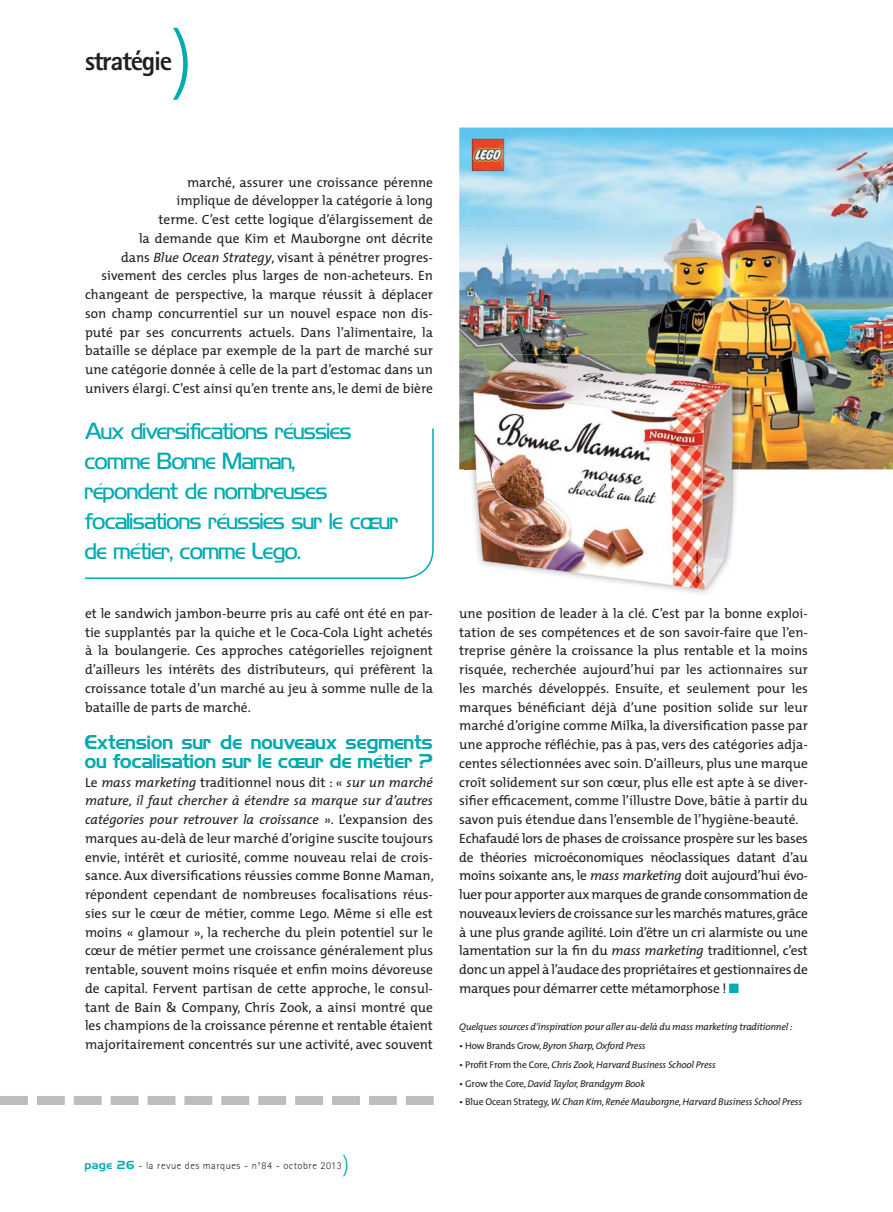
<style>
.page{position:relative;width:893px;height:1212px;background:#fff}
.page>*{position:absolute;margin:0;border:0;box-sizing:border-box;transform-origin:0 0}
.t1{font:300 75px "The Mix";color:#00aab1}
.t2{font:800 27px "Rotis Sans Serif";letter-spacing:-.05em;color:#231f20}
.t3{font:21px/30px "Hancock Park Light Laser";letter-spacing:-.03em;color:#00aab1}
.t4{font:18px/18.8px "Hancock Park Laser";color:#00aab1}
.t5{font:13.5px/18.8px "The Mix";color:#231f20;text-align:justify}
.t6{font:300 10.5px "Rotis Sans Serif";letter-spacing:.05em;color:#231f20}
.t7{font:italic 9.75px "The Mix";letter-spacing:-.02em;color:#231f20}
.s1{font-style:italic}
.s2{font-family:"Hancock Park Laser";font-weight:400;color:#00aab1}
.s3{font-family:"The Mix";font-size:22.5px;color:#00aab1}
.s4{font-style:normal}
</style>
<div class="page">
<svg style="left:0;top:1096px;width:434px;height:9px"></svg>
<img style="left:459px;top:128px;width:434px;height:341px">
<img style="left:464px;top:469px;width:275px;height:68px">
<img style="left:466px;top:355px;width:273px;height:114px">
<img style="left:464px;top:357px;width:2px;height:112px">
<img style="left:466px;top:357px;width:266px;height:237px">
<svg style="left:85px;top:428px;width:349px;height:151px"></svg>
<h1 class="t1" style="left:171px;top:31px;width:24px">)</h1>
<h2 class="t2" style="left:85px;top:52px;width:89px">stratégie</h2>
<p class="t5" style="left:85px;top:174px;width:350px;text-align:right">marché, assurer une croissance pérenne<br>implique de développer la catégorie à long<br>terme. C’est cette logique d’élargissement de<br>la demande que Kim et Mauborgne ont décrite<br>dans <span class="s1">Blue Ocean Strategy</span>, visant à pénétrer progres&shy;sivement des cercles plus larges de non-acheteurs. En changeant de perspective, la marque réussit à déplacer son champ concurrentiel sur un nouvel espace non dis&shy;puté par ses concurrents actuels. Dans l’alimentaire, la bataille se déplace par exemple de la part de marché sur une catégorie donnée à celle de la part d’estomac dans un univers élargi. C’est ainsi qu’en trente ans, le demi de bière</p>
<h3 class="t3" style="left:85px;top:418px;width:316px">Aux diversifications réussies comme Bonne Maman,<br>répondent de nombreuses focalisations réussies sur le cœur de métier, comme Lego.</h3>
<p class="t5" style="left:85px;top:605px;width:350px">et le sandwich jambon-beurre pris au café ont été en par&shy;tie supplantés par la quiche et le Coca-Cola Light achetés à la boulangerie. Ces approches catégorielles rejoignent d’ailleurs les intérêts des distributeurs, qui préfèrent la croissance totale d’un marché au jeu à somme nulle de la bataille de parts de marché.</p>
<h3 class="t4" style="left:85px;top:735px;width:350px">Extension sur de nouveaux segments ou focalisation sur le cœur de métier ?</h3>
<p class="t5" style="left:85px;top:774px;width:350px">Le <span class="s1">mass marketing</span> traditionnel nous dit : « <span class="s1">sur un marché mature, il faut chercher à étendre sa marque sur d’autres catégories pour retrouver la croissance</span> ». L’expansion des marques au-delà de leur marché d’origine suscite toujours envie, intérêt et curiosité, comme nouveau relai de crois&shy;sance. Aux diversifications réussies comme Bonne Maman, répondent cependant de nombreuses focalisations réus&shy;sies sur le cœur de métier, comme Lego. Même si elle est moins « glamour », la recherche du plein potentiel sur le cœur de métier permet une croissance généralement plus rentable, souvent moins risquée et enfin moins dévoreuse de capital<span class="s1">.</span> Fervent partisan de cette approche, le consul&shy;tant de Bain &amp; Company, Chris Zook, a ainsi montré que les champions de la croissance pérenne et rentable étaient majoritairement concentrés sur une activité, avec souvent</p>
<p class="t6" style="left:85px;top:1162px;width:266px"><span class="s2">page 26</span> - la revue des marques - n°84 - octobre 2013<span class="s3">)</span></p>
<p class="t5" style="left:459px;top:605px;width:350px;text-align:left">une position de leader à la clé. C’est par la bonne exploi&shy;tation de ses compétences et de son savoir-faire que l’en&shy;treprise génère la croissance la plus rentable et la moins risquée, recherchée aujourd’hui par les actionnaires sur les marchés développés. Ensuite, et seulement pour les marques bénéficiant déjà d’une position solide sur leur marché d’origine comme Milka, la diversification passe par une approche réfléchie, pas à pas, vers des catégories adja&shy;centes sélectionnées avec soin. D’ailleurs, plus une marque croît solidement sur son cœur, plus elle est apte à se diver&shy;sifier efficacement, comme l’illustre Dove, bâtie à partir du savon puis étendue dans l’ensemble de l’hygiène-beauté.<br>Echafaudé lors de phases de croissance prospère sur les bases de théories microéconomiques néoclassiques datant d’au moins soixante ans, le <span class="s1">mass marketing</span> doit aujourd’hui évo&shy;luer pour apporter aux marques de grande consommation de nouveaux leviers de croissance sur les marchés matures, grâce à une plus grande agilité. Loin d’être un cri alarmiste ou une lamentation sur la fin du <span class="s1">mass marketing</span> traditionnel, c’est donc un appel à l’audace des propriétaires et gestionnaires de marques pour démarrer cette métamorphose !</p>
<p class="t7" style="left:459px;top:1023px;width:335px">Quelques sources d’inspiration pour aller au-delà du mass marketing traditionnel :</p>
<p class="t7" style="left:459px;top:1042px;width:188px"><span class="s4">• How Brands Grow,</span> Byron Sharp, Oxford Press</p>
<p class="t7" style="left:459px;top:1060px;width:258px"><span class="s4">• Profit From the Core,</span> Chris Zook, Harvard Business School Press</p>
<p class="t7" style="left:459px;top:1079px;width:187px"><span class="s4">• Grow the Core,</span> David Taylor, Brandgym Book</p>
<p class="t7" style="left:459px;top:1098px;width:344px"><span class="s4">• Blue Ocean Strategy,</span> W. Chan Kim, Renée Mauborgne, Harvard Business School Press</p>
</div>
